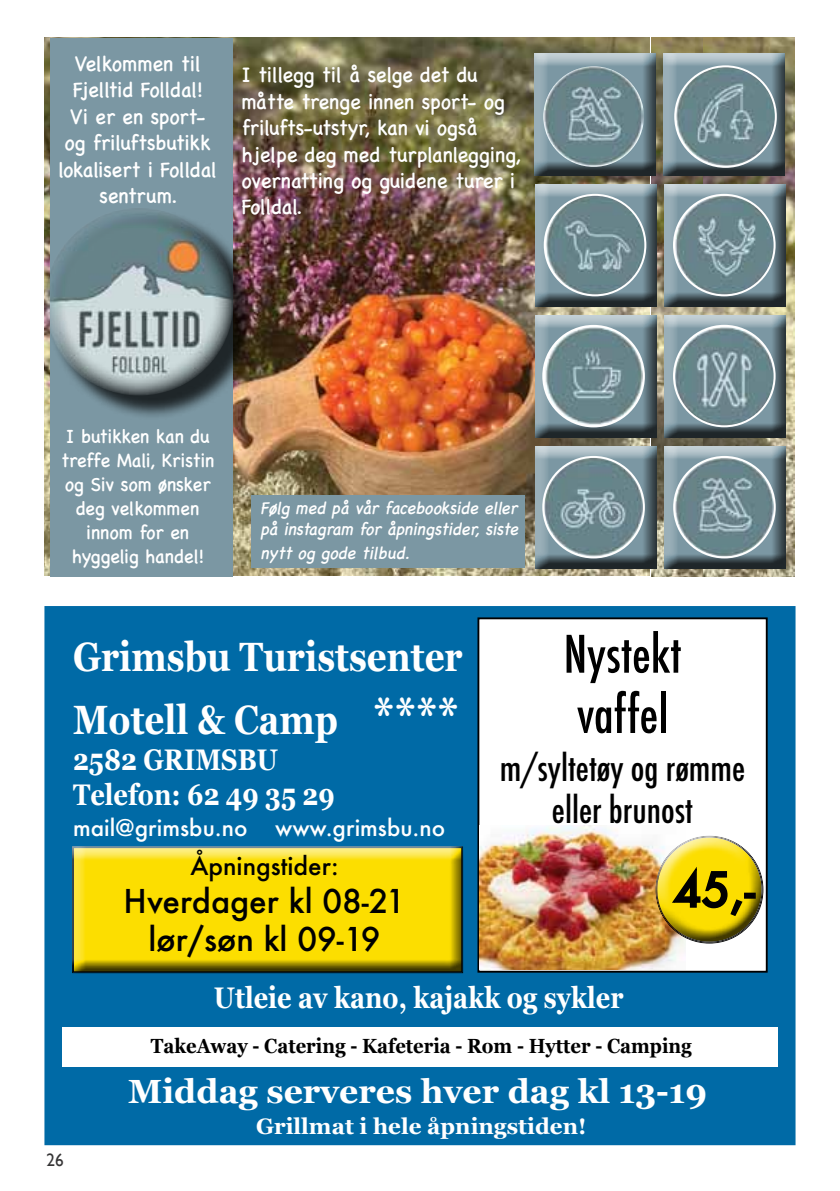
<style>
.page{position:relative;width:840px;height:1191px;background:#fff}
.page>*{position:absolute;margin:0;border:0;box-sizing:border-box;transform-origin:0 0}
.t1{font:500 condensed 50.2px/60.2px "Futura";color:#000}
.t2{font:500 46.4px "Futura";color:#000}
.t3{font:700 41px/62.4px "Georgia";color:#fff;scale:.85 1}
.t4{font:500 condensed 35.4px/42.4px "Futura";color:#000;text-align:center}
.t5{font:700 33.4px "Georgia";color:#fff}
.t6{font:500 31.8px/38.2px "Futura";color:#000;text-align:center}
.t7{font:700 29.8px/35.8px "Georgia";color:#fff;scale:.85 1}
.t8{font:500 24.4px "Futura";color:#000}
.t9{font:500 22.4px "Futura";color:#fff}
.t10{font:700 22.4px "Georgia";color:#fff}
.t11{font:22px/26.4px "Chalkboard SE";color:#fff;text-align:center;scale:.9 1}
.t12{font:700 20.4px "Georgia";color:#000;scale:.9 1}
.t13{font:20px/24px "Chalkboard SE";color:#fff;text-align:center;scale:.9 1}
.t14{font:italic 18px/21.6px "Chalkboard SE";color:#fff;scale:.9 1}
.t15{font:18px "Gill Sans";color:#363536;scale:.95 1}
.s1{font-size:52px}
</style>
<div class="page">
<div style="left:47px;top:609px;width:745px;height:533px;background:#006aa6"></div>
<div style="left:44px;top:606px;width:751px;height:539px;border:6px solid #006aa6"></div>
<div style="left:478px;top:618px;width:288px;height:353px;background:#fff"></div>
<div style="left:477px;top:617px;width:290px;height:355px;border:2px solid #000"></div>
<div style="left:62px;top:1026px;width:714px;height:40px;background:#fff"></div>
<div style="left:52px;top:1072px;width:730px;height:73px;background:#006aa6"></div>
<img style="left:479px;top:825px;width:206px;height:144px">
<div style="left:653px;top:833px;width:110px;height:80px;background:#fff"></div>
<div style="left:653px;top:851px;width:110px;height:94px;background:#000;opacity:.75"></div>
<svg style="left:655px;top:835px;width:108px;height:108px;background:#d6c13b"></svg>
<div style="left:743px;top:892px;width:12px;height:6px;border:2px solid #000"></div>
<div style="left:72px;top:846px;width:394px;height:129px;background:#000;opacity:.75"></div>
<img style="left:44px;top:38px;width:605px;height:537px">
<img style="left:651px;top:38px;width:52px;height:538px">
<img style="left:703px;top:38px;width:91px;height:538px">
<div style="left:661px;top:53px;width:124px;height:126px;background:#000;opacity:.75"></div>
<div style="left:532px;top:53px;width:124px;height:126px;background:#000;opacity:.75"></div>
<div style="left:50px;top:38px;width:182px;height:538px;background:#7b97a3"></div>
<div style="left:661px;top:184px;width:124px;height:126px;background:#000;opacity:.75"></div>
<div style="left:532px;top:184px;width:124px;height:126px;background:#000;opacity:.75"></div>
<div style="left:661px;top:315px;width:124px;height:126px;background:#000;opacity:.75"></div>
<div style="left:532px;top:315px;width:124px;height:126px;background:#000;opacity:.75"></div>
<div style="left:661px;top:446px;width:124px;height:126px;background:#000;opacity:.75"></div>
<div style="left:532px;top:446px;width:124px;height:126px;background:#000;opacity:.75"></div>
<div style="left:251px;top:495px;width:273px;height:73px;background:#7b97a3"></div>
<div style="left:47px;top:210px;width:211px;height:210px;background:#000;opacity:.75"></div>
<img style="left:44px;top:207px;width:190px;height:189px;border-radius:94px">
<img style="left:543px;top:66px;width:100px;height:101px;border-radius:50px">
<img style="left:674px;top:66px;width:101px;height:101px;border-radius:50px">
<div style="left:673px;top:65px;width:103px;height:103px;border:2px solid #fff;border-radius:50%"></div>
<img style="left:673px;top:195px;width:101px;height:100px;border-radius:50px">
<div style="left:672px;top:194px;width:103px;height:102px;border:2px solid #fff;border-radius:50%"></div>
<img style="left:544px;top:195px;width:101px;height:100px;border-radius:50px">
<div style="left:543px;top:194px;width:103px;height:102px;border:2px solid #fff;border-radius:50%"></div>
<img style="left:543px;top:326px;width:100px;height:100px;border-radius:50px">
<div style="left:542px;top:325px;width:102px;height:102px;border:2px solid #fff;border-radius:50%"></div>
<img style="left:543px;top:457px;width:100px;height:100px">
<div style="left:542px;top:456px;width:102px;height:102px;border:2px solid #fff;border-radius:50%"></div>
<img style="left:673px;top:326px;width:101px;height:100px;border-radius:50px">
<div style="left:672px;top:325px;width:103px;height:102px;border:2px solid #fff;border-radius:50%"></div>
<img style="left:673px;top:457px;width:101px;height:100px;border-radius:50px">
<div style="left:672px;top:456px;width:103px;height:102px;border:2px solid #fff;border-radius:50%"></div>
<p class="t11" style="left:58px;top:49px;width:178px">Velkommen til<br>Fjelltid Folldal!<br>Vi er en sport&shy;og friluftsbutikk lokalisert i Folldal sentrum.</p>
<p class="t11" style="left:241px;top:60px;width:311px;text-align:left">I tillegg til å selge det du måtte trenge innen sport- og frilufts-utstyr, kan vi også hjelpe deg med turplanlegging, overnatting og guidene turer i<br>Folldal.</p>
<p class="t13" style="left:61px;top:423px;width:171px">I butikken kan du treffe Mali, Kristin og Siv som ønsker deg velkommen innom for en hyggelig handel!</p>
<p class="t14" style="left:260px;top:495px;width:293px">Følg med på vår facebookside eller på instagram for åpningstider, siste</p>
<p class="t14" style="left:260px;top:541px;width:173px">nytt og gode tilbud.</p>
<h3 class="t3" style="left:73px;top:624px;width:459px">Grimsbu Turistsenter<br>Motell &amp; Camp <span class="s1">****</span></h3>
<h3 class="t7" style="left:73px;top:740px;width:309px">2582 GRIMSBU<br>Telefon: 62 49 35 29</h3>
<p class="t9" style="left:73px;top:812px;width:373px">mail@grimsbu.no www.grimsbu.no</p>
<p class="t8" style="left:190px;top:849px;width:150px">Åpningstider:</p>
<h3 class="t6" style="left:123px;top:881px;width:283px">Hverdager kl 08-21 lør/søn kl 09-19</h3>
<h1 class="t1" style="left:563px;top:624px;width:119px">Nystekt vaffel</h1>
<h3 class="t4" style="left:499px;top:747px;width:247px">m/syltetøy og rømme eller brunost</h3>
<h2 class="t2" style="left:672px;top:858px;width:83px">45,-</h2>
<h3 class="t7" style="left:214px;top:978px;width:483px">Utleie av kano, kajakk og sykler</h3>
<p class="t15" style="left:46px;top:1149px;width:19px">26</p>
<p class="t12" style="left:151px;top:1030px;width:602px">TakeAway - Catering - Kafeteria - Rom - Hytter - Camping</p>
<h3 class="t5" style="left:128px;top:1066px;width:580px">Middag serveres hver dag kl 13-19</h3>
<p class="t10" style="left:256px;top:1109px;width:332px">Grillmat i hele åpningstiden!</p>
</div>
